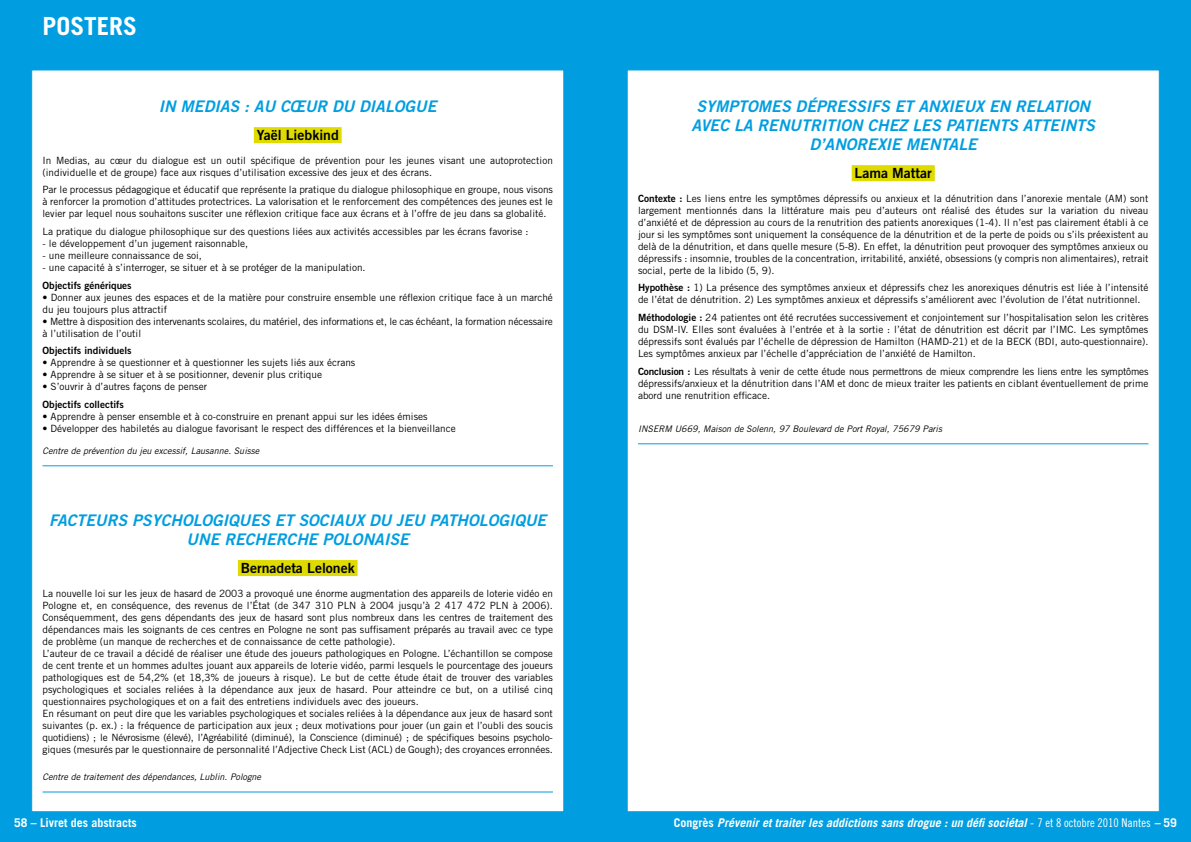
<style>
.page{position:relative;width:1191px;height:842px;background:#fff}
.page>*{position:absolute;margin:0;border:0;box-sizing:border-box;transform-origin:0 0}
.t1{font:700 25px "Trade Gothic";color:#fff}
.t2{font:italic 16px/19px "Trade Gothic Bold Two";color:#009ee0;text-align:center}
.t3{font:14px "Trade Gothic Bold Two";color:#000}
.t4{font:italic 700 12px "Trade Gothic";color:#fff}
.t5{font:700 12px "Trade Gothic";color:#fff}
.t6{font:10px/12px "Trade Gothic";color:#000}
.t7{font:10px "Trade Gothic Bold Two";color:#000}
.t8{font:italic 9px "Trade Gothic";color:#000}
.s1{font-family:"Trade Gothic Bold Two"}
.s2{font-style:normal}
.s3{font-family:"Trade Gothic Cond Eighteen";font-weight:400;font-style:normal}
</style>
<div class="page">
<div style="left:0;top:0;width:595px;height:842px;background:#009ee0"></div>
<div style="left:31px;top:69px;width:533px;height:743px;background:#fff;border:1px solid #009ee0"></div>
<div style="left:595px;top:0;width:596px;height:842px;background:#009ee0"></div>
<div style="left:626px;top:69px;width:533px;height:743px;background:#fff;border:1px solid #009ee0"></div>
<div style="left:851px;top:165px;width:83px;height:16px;background:#dfdb00"></div>
<hr style="left:638px;top:443px;width:510px;height:1px;background:#009ee0">
<div style="left:254px;top:127px;width:88px;height:16px;background:#dfdb00"></div>
<hr style="left:43px;top:465px;width:510px;height:1px;background:#009ee0">
<div style="left:238px;top:560px;width:119px;height:16px;background:#dfdb00"></div>
<hr style="left:43px;top:792px;width:510px;height:1px;background:#009ee0">
<h1 class="t1" style="left:43px;top:11px;width:96px">POSTERS</h1>
<h2 class="t2" style="left:159px;top:97px;width:279px">IN MEDIAS : AU CŒUR DU DIALOGUE</h2>
<h3 class="t3" style="left:257px;top:127px;width:84px">Yaël Liebkind</h3>
<p class="t6" style="left:43px;top:154px;width:512px">In Medias, au cœur du dialogue est un outil spécifique de prévention pour les jeunes visant une autoprotection (individuelle et de groupe) face aux risques d’utilisation excessive des jeux et des écrans.</p>
<p class="t6" style="left:43px;top:184px;width:512px;text-align:justify">Par le processus pédagogique et éducatif que représente la pratique du dialogue philosophique en groupe, nous visons à renforcer la promotion d’attitudes protectrices. La valorisation et le renforcement des compétences des jeunes est le levier par lequel nous souhaitons susciter une réflexion critique face aux écrans et à l’offre de jeu dans sa globalité.</p>
<p class="t6" style="left:43px;top:225px;width:487px">La pratique du dialogue philosophique sur des questions liées aux activités accessibles par les écrans favorise :</p>
<p class="t6" style="left:43px;top:237px;width:207px">- le développement d’un jugement raisonnable,</p>
<p class="t6" style="left:43px;top:249px;width:161px">- une meilleure connaissance de soi,</p>
<p class="t6" style="left:43px;top:261px;width:324px">- une capacité à s’interroger, se situer et à se protéger de la manipulation.</p>
<p class="t7" style="left:43px;top:279px;width:91px">Objectifs génériques</p>
<p class="t6" style="left:43px;top:291px;width:512px">• Donner aux jeunes des espaces et de la matière pour construire ensemble une réflexion critique face à un marché du jeu toujours plus attractif</p>
<p class="t6" style="left:43px;top:315px;width:512px">• Mettre à disposition des intervenants scolaires, du matériel, des informations et, le cas échéant, la formation nécessaire à l’utilisation de l’outil</p>
<p class="t7" style="left:43px;top:345px;width:91px">Objectifs individuels</p>
<p class="t6" style="left:43px;top:357px;width:314px">• Apprendre à se questionner et à questionner les sujets liés aux écrans</p>
<p class="t6" style="left:43px;top:369px;width:281px">• Apprendre à se situer et à se positionner, devenir plus critique</p>
<p class="t6" style="left:43px;top:381px;width:166px">• S’ouvrir à d’autres façons de penser</p>
<p class="t7" style="left:43px;top:398px;width:83px">Objectifs collectifs</p>
<p class="t6" style="left:43px;top:410px;width:386px">• Apprendre à penser ensemble et à co-construire en prenant appui sur les idées émises</p>
<p class="t6" style="left:43px;top:422px;width:415px">• Développer des habiletés au dialogue favorisant le respect des différences et la bienveillance</p>
<p class="t8" style="left:43px;top:445px;width:218px">Centre de prévention du jeu excessif, Lausanne. Suisse</p>
<h2 class="t2" style="left:49px;top:511px;width:499px">FACTEURS PSYCHOLOGIQUES ET SOCIAux DU JEU PATHOLOGIQUE<br>UNE RECHERCHE POLONAISE</h2>
<h3 class="t3" style="left:241px;top:559px;width:115px">Bernadeta Lelonek</h3>
<p class="t6" style="left:43px;top:587px;width:512px">La nouvelle loi sur les jeux de hasard de 2003 a provoqué une énorme augmentation des appareils de loterie vidéo en Pologne et, en conséquence, des revenus de l’État (de 347 310 PLN à 2004 jusqu’à 2 417 472 PLN à 2006).<br>Conséquemment, des gens dépendants des jeux de hasard sont plus nombreux dans les centres de traitement des dépendances mais les soignants de ces centres en Pologne ne sont pas suffisament préparés au travail avec ce type de problème (un manque de recherches et de connaissance de cette pathologie).<br>L’auteur de ce travail a décidé de réaliser une étude des joueurs pathologiques en Pologne. L’échantillon se compose de cent trente et un hommes adultes jouant aux appareils de loterie vidéo, parmi lesquels le pourcentage des joueurs pathologiques est de 54,2% (et 18,3% de joueurs à risque). Le but de cette étude était de trouver des variables psychologiques et sociales reliées à la dépendance aux jeux de hasard. Pour atteindre ce but, on a utilisé cinq questionnaires psychologiques et on a fait des entretiens individuels avec des joueurs.<br>En résumant on peut dire que les variables psychologiques et sociales reliées à la dépendance aux jeux de hasard sont suivantes (p. ex.) : la fréquence de participation aux jeux ; deux motivations pour jouer (un gain et l’oubli des soucis quotidiens) ; le Névrosisme (élevé), l’Agréabilité (diminué), la Conscience (diminué) ; de spécifiques besoins psycholo&shy;giques (mesurés par le questionnaire de personnalité l’Adjective Check List (ACL) de Gough); des croyances erronnées.</p>
<p class="t8" style="left:43px;top:772px;width:220px">Centre de traitement des dépendances, Lublin. Pologne</p>
<h2 class="t2" style="left:691px;top:97px;width:405px">SYMPTOMES DéPRESSIFS ET ANXIEUX EN RELATION<br>AVEC LA RENUTRITION CHEZ LES PATIENTS ATTEINTS<br>D’ANOREXIE MENTALE</h2>
<h3 class="t3" style="left:854px;top:165px;width:79px">Lama Mattar</h3>
<p class="t6" style="left:638px;top:192px;width:512px;text-align:justify"><span class="s1">Contexte :</span> Les liens entre les symptômes dépressifs ou anxieux et la dénutrition dans l’anorexie mentale (AM) sont largement mentionnés dans la littérature mais peu d’auteurs ont réalisé des études sur la variation du niveau d’anxiété et de dépression au cours de la renutrition des patients anorexiques (1-4). Il n’est pas clairement établi à ce jour si les symptômes sont uniquement la conséquence de la dénutrition et de la perte de poids ou s’ils préexistent au delà de la dénutrition, et dans quelle mesure (5-8). En effet, la dénutrition peut provoquer des symptômes anxieux ou dépressifs : insomnie, troubles de la concentration, irritabilité, anxiété, obsessions (y compris non alimentaires), retrait social, perte de la libido (5, 9).</p>
<p class="t6" style="left:638px;top:282px;width:512px"><span class="s1">Hypothèse :</span> 1) La présence des symptômes anxieux et dépressifs chez les anorexiques dénutris est liée à l’intensité de l’état de dénutrition. 2) Les symptômes anxieux et dépressifs s’améliorent avec l’évolution de l’état nutritionnel.</p>
<p class="t6" style="left:638px;top:311px;width:512px;text-align:justify"><span class="s1">Méthodologie :</span> 24 patientes ont été recrutées successivement et conjointement sur l’hospitalisation selon les critères du DSM-IV. Elles sont évaluées à l’entrée et à la sortie : l’état de dénutrition est décrit par l’IMC. Les symptômes dépressifs sont évalués par l’échelle de dépression de Hamilton (HAMD-21) et de la BECK (BDI, auto-questionnaire).<br>Les symptômes anxieux par l’échelle d’appréciation de l’anxiété de Hamilton.</p>
<p class="t6" style="left:638px;top:365px;width:512px;text-align:justify"><span class="s1">Conclusion :</span> Les résultats à venir de cette étude nous permettrons de mieux comprendre les liens entre les symptômes dépressifs/anxieux et la dénutrition dans l’AM et donc de mieux traiter les patients en ciblant éventuellement de prime abord une renutrition efficace.</p>
<p class="t8" style="left:638px;top:423px;width:305px">INSERM U669, Maison de Solenn, 97 Boulevard de Port Royal, 75679 Paris</p>
<p class="t5" style="left:14px;top:815px;width:124px">58 – Livret des abstracts</p>
<p class="t4" style="left:674px;top:816px;width:504px"><span class="s2">Congrès</span> Prévenir et traiter les addictions sans drogue : un défi sociétal <span class="s3">- 7 et 8 octobre 2010 Nantes</span> – <span class="s2">59</span></p>
</div>
